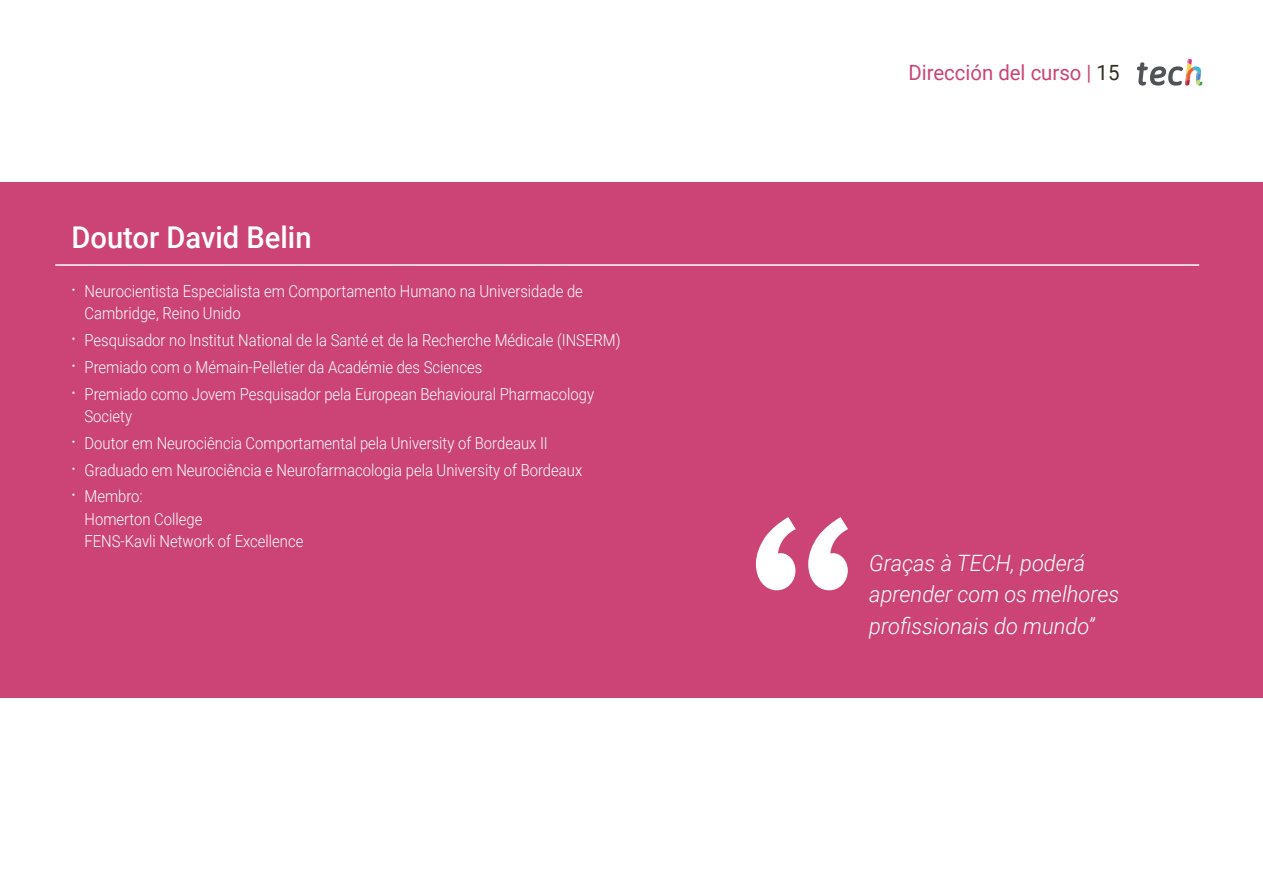
<style>
.page{position:relative;width:1263px;height:893px;background:#fff}
.page>*{position:absolute;margin:0;border:0;box-sizing:border-box;transform-origin:0 0}
.t1{font:500 30px "Roboto";color:#fff}
.t2{font:italic 300 22.5px/31.5px "Roboto";color:#fff}
.t3{font:21px "Roboto";color:#cb4475}
.t4{font:300 16.5px/22.5px "Roboto";color:#fff;scale:.9 1}
.s1{color:#312e20}
</style>
<div class="page">
<svg style="left:1137px;top:59px;width:65px;height:27px"></svg>
<div style="left:0;top:182px;width:1263px;height:516px;background:#cb4475"></div>
<hr style="left:55px;top:264px;width:1144px;height:2px;background:#fff">
<svg style="left:756px;top:517px;width:92px;height:73px"></svg>
<h1 class="t1" style="left:71px;top:216px;width:242px">Doutor David Belin</h1>
<p class="t4" style="left:85px;top:279px;width:555px;text-indent:-13px"><sup>•</sup> Neurocientista Especialista em Comportamento Humano na Universidade de<br>Cambridge, Reino Unido</p>
<p class="t4" style="left:72px;top:328px;width:611px"><sup>•</sup> Pesquisador no Institut National de la Santé et de la Recherche Médicale (INSERM)</p>
<p class="t4" style="left:72px;top:355px;width:458px"><sup>•</sup> Premiado com o Mémain-Pelletier da Académie des Sciences</p>
<p class="t4" style="left:85px;top:382px;width:568px;text-indent:-13px"><sup>•</sup> Premiado como Jovem Pesquisador pela European Behavioural Pharmacology<br>Society</p>
<p class="t4" style="left:72px;top:431px;width:531px"><sup>•</sup> Doutor em Neurociência Comportamental pela University of Bordeaux II</p>
<p class="t4" style="left:72px;top:458px;width:569px"><sup>•</sup> Graduado em Neurociência e Neurofarmacologia pela University of Bordeaux</p>
<p class="t4" style="left:85px;top:485px;width:245px;text-indent:-13px"><sup>•</sup> Membro:<br>Homerton College<br>FENS-Kavli Network of Excellence</p>
<p class="t3" style="left:908px;top:57px;width:213px">Dirección del curso | <span class="s1">15</span></p>
<h2 class="t2" style="left:869px;top:546px;width:252px">Graças à TECH, poderá aprender com os melhores profissionais do mundo”</h2>
</div>
